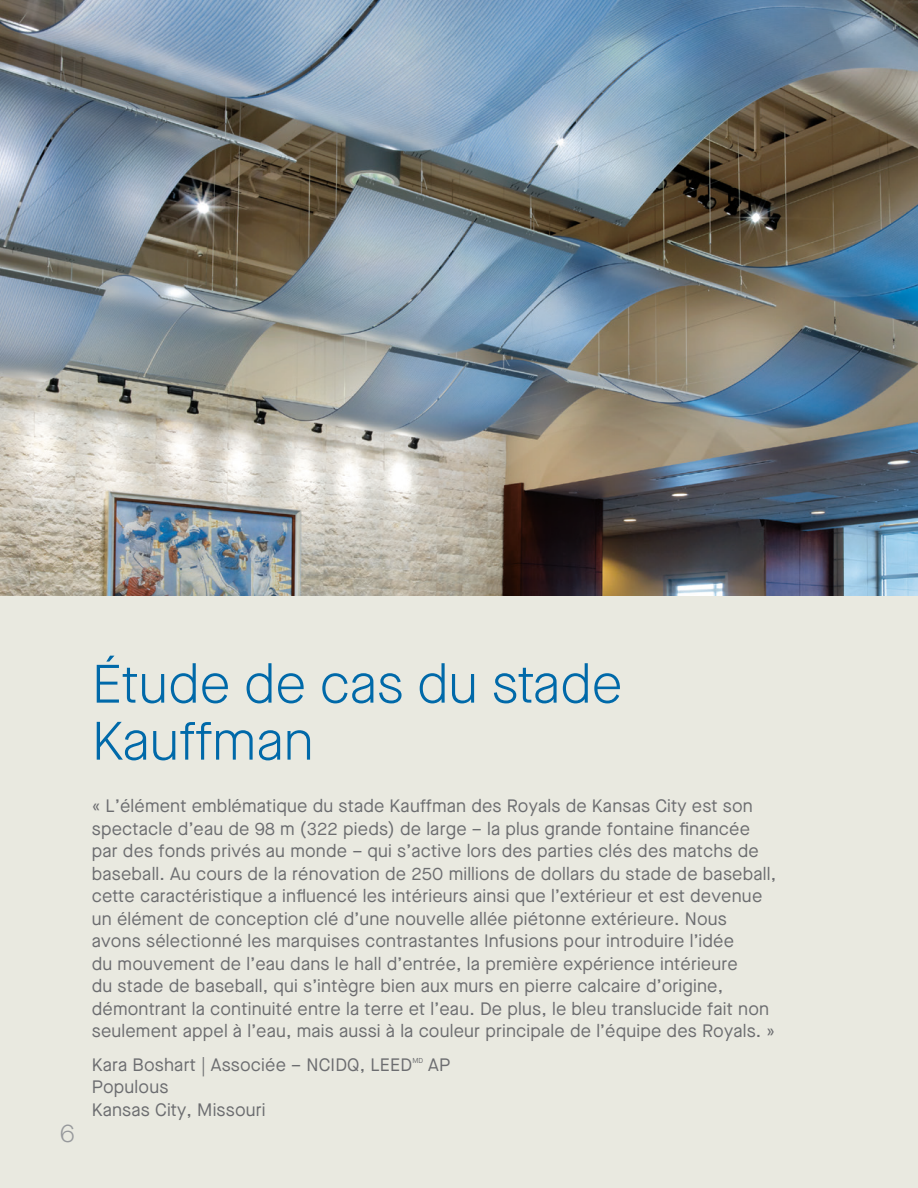
<style>
.page{position:relative;width:918px;height:1188px;background:#fff}
.page>*{position:absolute;margin:0;border:0;box-sizing:border-box;transform-origin:0 0}
.t1{font:300 54px/57px "Maison Neue";color:#0069a9}
.t2{font:300 25.5px "Maison Neue";color:#97999c}
.t3{font:18px/22.5px "Maison Neue";letter-spacing:.01em;color:#6c6d70}
.t4{font:7.2px "Maison Neue";color:#6c6d70}
</style>
<div class="page">
<img style="left:0;top:0;width:918px;height:596px">
<div style="left:0;top:596px;width:918px;height:592px;background:#e9e9e0"></div>
<p class="t2" style="left:60px;top:1117px;width:16px">6</p>
<p class="t1" style="left:92px;top:655px;width:532px">Étude de cas du stade<br>Kauffman</p>
<p class="t3" style="left:92px;top:795px;width:686px">« L’élément emblématique du stade Kauffman des Royals de Kansas City est son spectacle d’eau de 98 m (322 pieds) de large – la plus grande fontaine financée par des fonds privés au monde – qui s’active lors des parties clés des matchs de baseball. Au cours de la rénovation de 250 millions de dollars du stade de baseball, cette caractéristique a influencé les intérieurs ainsi que l’extérieur et est devenue un élément de conception clé d’une nouvelle allée piétonne extérieure. Nous avons sélectionné les marquises contrastantes Infusions pour introduire l’idée<br>du mouvement de l’eau dans le hall d’entrée, la première expérience intérieure<br>du stade de baseball, qui s’intègre bien aux murs en pierre calcaire d’origine, démontrant la continuité entre la terre et l’eau. De plus, le bleu translucide fait non seulement appel à l’eau, mais aussi à la couleur principale de l’équipe des Royals. »</p>
<p class="t3" style="left:92px;top:1053px;width:322px">Kara Boshart | Associée – NCIDQ, LEED</p>
<p class="t4" style="left:412px;top:1055px;width:12px">MD</p>
<p class="t3" style="left:428px;top:1053px;width:23px">AP</p>
<p class="t3" style="left:92px;top:1075px;width:175px">Populous<br>Kansas City, Missouri</p>
</div>
